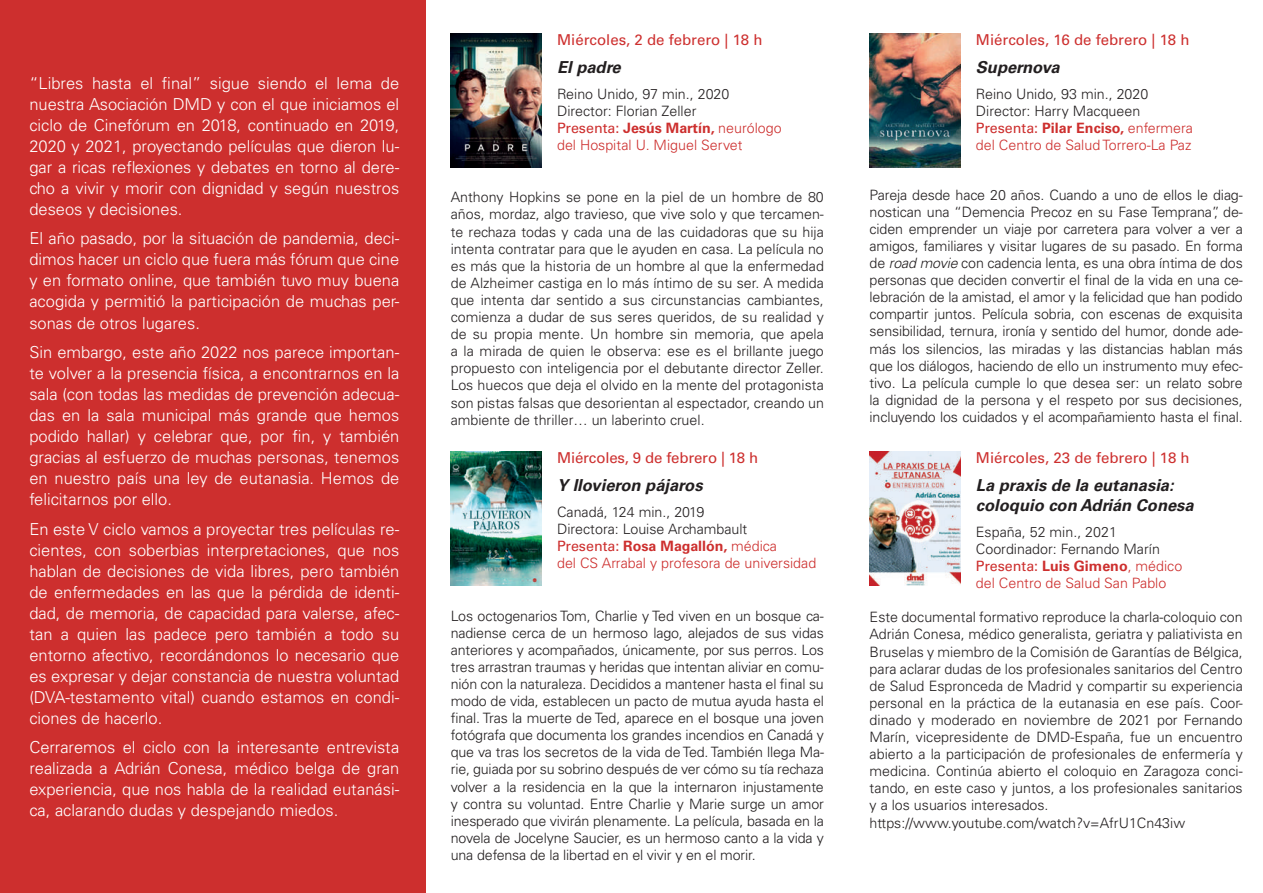
<style>
.page{position:relative;width:1263px;height:893px;background:#fff}
.page>*{position:absolute;margin:0;border:0;box-sizing:border-box;transform-origin:0 0}
.t1{font:300 16.5px/21px "Univers LT Std";color:#fff;text-align:justify}
.t2{font:italic 700 16.5px/19.8px "Univers LT Std";color:#231f20}
.t3{font:15px "Univers LT Std";color:#cd2f2e}
.t4{font:300 14.25px/17.1px "Univers LT Std";color:#231f20}
.s1{font-weight:400;color:#cd2f2e}
.s2{font-weight:700;color:#cd2f2e}
.s3{color:#cd2f2e}
.s4{font-style:italic}
</style>
<div class="page">
<div style="left:0;top:0;width:425px;height:893px;background:#cd2f2e"></div>
<img style="left:451px;top:33px;width:90px;height:134px">
<img style="left:870px;top:33px;width:90px;height:134px">
<img style="left:451px;top:451px;width:90px;height:135px">
<img style="left:870px;top:451px;width:90px;height:135px">
<p class="t1" style="left:29px;top:73px;width:371px">“Libres hasta el final” sigue siendo el lema de nuestra Asociación DMD y con el que iniciamos el ciclo de Cinefórum en 2018, continuado en 2019, 2020 y 2021, proyectando películas que dieron lu&shy;gar a ricas reflexiones y debates en torno al dere&shy;cho a vivir y morir con dignidad y según nuestros deseos y decisiones.</p>
<p class="t1" style="left:29px;top:228px;width:371px">El año pasado, por la situación de pandemia, deci&shy;dimos hacer un ciclo que fuera más fórum que cine y en formato online, que también tuvo muy buena acogida y permitió la participación de muchas per&shy;sonas de otros lugares.</p>
<p class="t1" style="left:29px;top:342px;width:371px">Sin embargo, este año 2022 nos parece importan&shy;te volver a la presencia física, a encontrarnos en la sala (con todas las medidas de prevención adecua&shy;das en la sala municipal más grande que hemos podido hallar) y celebrar que, por fin, y también gracias al esfuerzo de muchas personas, tenemos en nuestro país una ley de eutanasia. Hemos de felicitarnos por ello.</p>
<p class="t1" style="left:29px;top:518px;width:371px">En este V ciclo vamos a proyectar tres películas re&shy;cientes, con soberbias interpretaciones, que nos hablan de decisiones de vida libres, pero también de enfermedades en las que la pérdida de identi&shy;dad, de memoria, de capacidad para valerse, afec&shy;tan a quien las padece pero también a todo su entorno afectivo, recordándonos lo necesario que es expresar y dejar constancia de nuestra voluntad (DVA-testamento vital) cuando estamos en condi&shy;ciones de hacerlo.</p>
<p class="t1" style="left:29px;top:737px;width:371px">Cerraremos el ciclo con la interesante entrevista realizada a Adrián Conesa, médico belga de gran experiencia, que nos habla de la realidad eutanási&shy;ca, aclarando dudas y despejando miedos.</p>
<p class="t3" style="left:557px;top:31px;width:207px">Miércoles, 2 de febrero | 18 h</p>
<p class="t2" style="left:557px;top:58px;width:65px">El padre</p>
<p class="t4" style="left:557px;top:85px;width:226px">Reino Unido, 97 min., 2020<br>Director: Florian Zeller<br><span class="s1">Presenta:</span> <span class="s2">Jesús Martín,</span> <span class="s3">neurólogo del Hospital U. Miguel Servet</span></p>
<p class="t4" style="left:451px;top:189px;width:375px;text-align:justify">Anthony Hopkins se pone en la piel de un hombre de 80 años, mordaz, algo travieso, que vive solo y que tercamen&shy;te rechaza todas y cada una de las cuidadoras que su hija intenta contratar para que le ayuden en casa. La película no es más que la historia de un hombre al que la enfermedad de Alzheimer castiga en lo más íntimo de su ser. A medida que intenta dar sentido a sus circunstancias cambiantes, comienza a dudar de sus seres queridos, de su realidad y de su propia mente. Un hombre sin memoria, que apela a la mirada de quien le observa: ese es el brillante juego propuesto con inteligencia por el debutante director Zeller.<br>Los huecos que deja el olvido en la mente del protagonista son pistas falsas que desorientan al espectador, creando un ambiente de thriller… un laberinto cruel.</p>
<p class="t3" style="left:557px;top:449px;width:203px">Miércoles, 9 de febrero | 18 h</p>
<p class="t2" style="left:557px;top:476px;width:147px">Y llovieron pájaros</p>
<p class="t4" style="left:557px;top:503px;width:261px">Canadá, 124 min., 2019<br>Directora: Louise Archambault<br><span class="s1">Presenta:</span> <span class="s2">Rosa Magallón,</span> <span class="s3">médica<br>del CS Arrabal y profesora de universidad</span></p>
<p class="t4" style="left:451px;top:607px;width:375px;text-align:justify">Los octogenarios Tom, Charlie y Ted viven en un bosque ca&shy;nadiense cerca de un hermoso lago, alejados de sus vidas anteriores y acompañados, únicamente, por sus perros. Los tres arrastran traumas y heridas que intentan aliviar en comu&shy;nión con la naturaleza. Decididos a mantener hasta el final su modo de vida, establecen un pacto de mutua ayuda hasta el final. Tras la muerte de Ted, aparece en el bosque una joven fotógrafa que documenta los grandes incendios en Canadá y que va tras los secretos de la vida de Ted. También llega Ma&shy;rie, guiada por su sobrino después de ver cómo su tía rechaza volver a la residencia en la que la internaron injustamente y contra su voluntad. Entre Charlie y Marie surge un amor inesperado que vivirán plenamente. La película, basada en la novela de Jocelyne Saucier, es un hermoso canto a la vida y una defensa de la libertad en el vivir y en el morir.</p>
<p class="t3" style="left:976px;top:31px;width:215px">Miércoles, 16 de febrero | 18 h</p>
<p class="t2" style="left:976px;top:58px;width:85px">Supernova</p>
<p class="t4" style="left:976px;top:85px;width:219px">Reino Unido, 93 min., 2020<br>Director: Harry Macqueen<br><span class="s1">Presenta:</span> <span class="s2">Pilar Enciso,</span> <span class="s3">enfermera del Centro de Salud Torrero-La Paz</span></p>
<p class="t4" style="left:870px;top:186px;width:375px;text-align:justify">Pareja desde hace 20 años. Cuando a uno de ellos le diag&shy;nostican una “Demencia Precoz en su Fase Temprana”, de&shy;ciden emprender un viaje por carretera para volver a ver a amigos, familiares y visitar lugares de su pasado. En forma de <span class="s4">road movie</span> con cadencia lenta, es una obra íntima de dos personas que deciden convertir el final de la vida en una ce&shy;lebración de la amistad, el amor y la felicidad que han podido compartir juntos. Película sobria, con escenas de exquisita sensibilidad, ternura, ironía y sentido del humor, donde ade&shy;más los silencios, las miradas y las distancias hablan más que los diálogos, haciendo de ello un instrumento muy efec&shy;tivo. La película cumple lo que desea ser: un relato sobre la dignidad de la persona y el respeto por sus decisiones, incluyendo los cuidados y el acompañamiento hasta el final.</p>
<p class="t3" style="left:976px;top:449px;width:215px">Miércoles, 23 de febrero | 18 h</p>
<p class="t2" style="left:976px;top:476px;width:219px">La praxis de la eutanasia: coloquio con Adrián Conesa</p>
<p class="t4" style="left:976px;top:523px;width:208px">España, 52 min., 2021<br>Coordinador: Fernando Marín<br><span class="s1">Presenta:</span> <span class="s2">Luis Gimeno</span><span class="s3">, médico del Centro de Salud San Pablo</span></p>
<p class="t4" style="left:870px;top:609px;width:375px">Este documental formativo reproduce la charla-coloquio con Adrián Conesa, médico generalista, geriatra y paliativista en Bruselas y miembro de la Comisión de Garantías de Bélgica, para aclarar dudas de los profesionales sanitarios del Centro de Salud Espronceda de Madrid y compartir su experiencia personal en la práctica de la eutanasia en ese país. Coor&shy;dinado y moderado en noviembre de 2021 por Fernando Marín, vicepresidente de DMD-España, fue un encuentro abierto a la participación de profesionales de enfermería y medicina. Continúa abierto el coloquio en Zaragoza conci&shy;tando, en este caso y juntos, a los profesionales sanitarios y a los usuarios interesados. https://www.youtube.com/watch?v=AfrU1Cn43iw</p>
</div>
